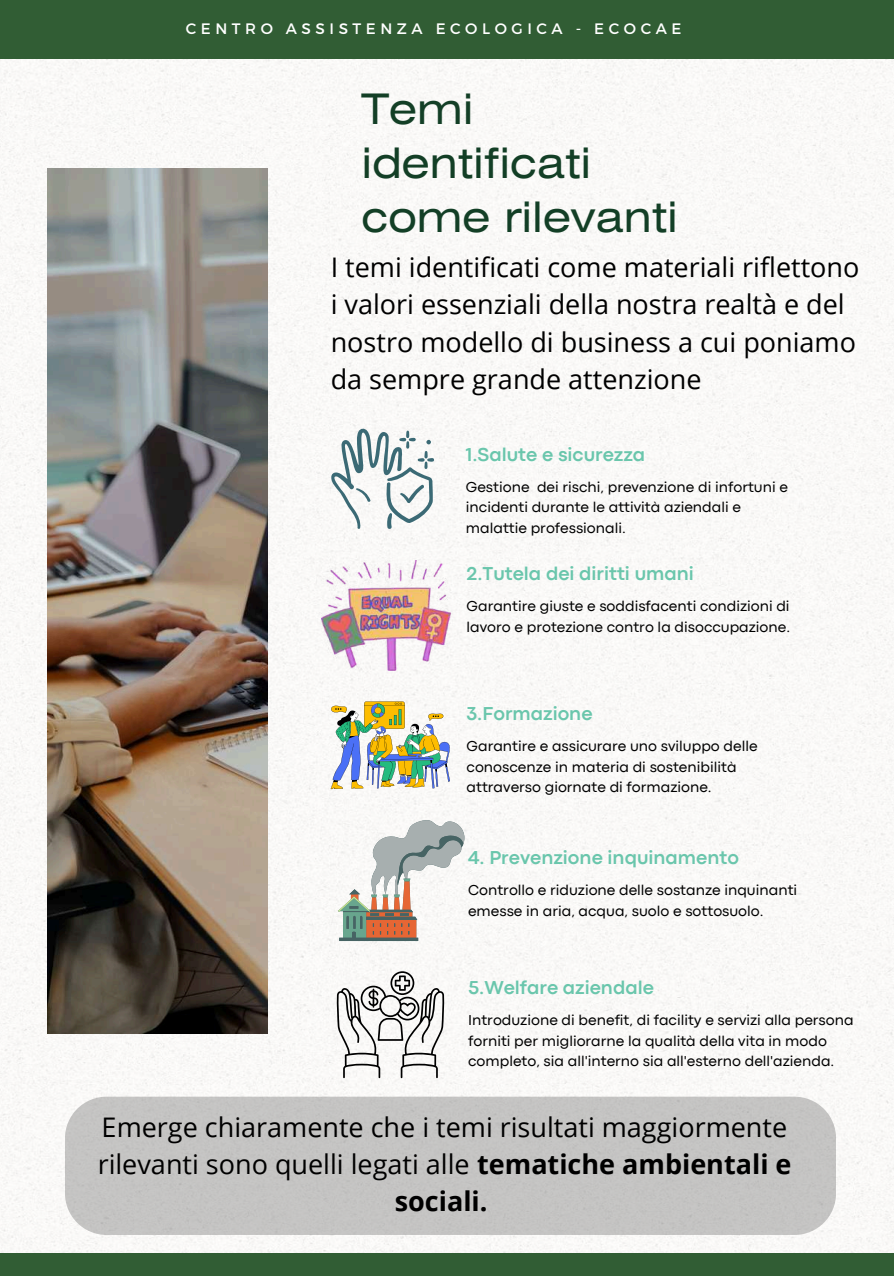
<style>
.page{position:relative;width:894px;height:1276px;background:#fff}
.page>*{position:absolute;margin:0;border:0;box-sizing:border-box;transform-origin:0 0}
.t1{font:42px/54px "Helios Ext";color:#133f26}
.t2{font:27px/37.2px "Open Sans";color:#000}
.t3{font:700 19.5px "Codec Pro";color:#6ac6ac}
.t4{font:15.15px "Montserrat";letter-spacing:.3em;color:#fff}
.t5{font:15px/20.2px "Codec Pro";color:#000}
.s1{font-weight:700}
</style>
<div class="page">
<img style="left:0;top:58px;width:893px;height:1195px">
<hr style="left:90px;top:847px;width:713px;height:1px;background:#fff">
<img style="left:48px;top:168px;width:219px;height:865px">
<div style="left:65px;top:1096px;width:770px;height:139px;background:#c5c4c2"></div>
<div style="left:0;top:1253px;width:893px;height:23px;background:#315d34"></div>
<svg style="left:330px;top:428px;width:104px;height:102px"></svg>
<img style="left:321px;top:560px;width:129px;height:110px">
<img style="left:330px;top:701px;width:120px;height:88px">
<svg style="left:336px;top:971px;width:108px;height:107px"></svg>
<svg style="left:338px;top:819px;width:128px;height:122px"></svg>
<div style="left:0;top:0;width:893px;height:58px;background:#315d34"></div>
<p class="t4" style="left:186px;top:19px;width:497px">CENTRO ASSISTENZA ECOLOGICA - ECOCAE</p>
<h1 class="t1" style="left:361px;top:86px;width:318px">Temi identificati come rilevanti</h1>
<h2 class="t2" style="left:330px;top:248px;width:530px">I temi identificati come materiali riflettono i valori essenziali della nostra realtà e del nostro modello di business a cui poniamo da sempre grande attenzione</h2>
<h3 class="t3" style="left:466px;top:447px;width:181px">1.Salute e sicurezza</h3>
<p class="t5" style="left:466px;top:478px;width:323px">Gestione dei rischi, prevenzione di infortuni e incidenti durante le attività aziendali e malattie professionali.</p>
<h3 class="t3" style="left:466px;top:566px;width:229px">2.Tutela dei diritti umani</h3>
<p class="t5" style="left:466px;top:597px;width:325px">Garantire giuste e soddisfacenti condizioni di lavoro e protezione contro la disoccupazione.</p>
<h3 class="t3" style="left:466px;top:706px;width:127px">3.Formazione</h3>
<p class="t5" style="left:466px;top:737px;width:292px">Garantire e assicurare uno sviluppo delle conoscenze in materia di sostenibilità attraverso giornate di formazione.</p>
<h3 class="t3" style="left:468px;top:850px;width:272px">4. Prevenzione inquinamento</h3>
<p class="t5" style="left:468px;top:881px;width:330px">Controllo e riduzione delle sostanze inquinanti emesse in aria, acqua, suolo e sottosuolo.</p>
<h3 class="t3" style="left:468px;top:980px;width:187px">5.Welfare aziendale</h3>
<p class="t5" style="left:468px;top:1011px;width:387px">Introduzione di benefit, di facility e servizi alla persona forniti per migliorarne la qualità della vita in modo completo, sia all'interno sia all'esterno dell'azienda.</p>
<h2 class="t2" style="left:98px;top:1107px;width:695px;text-align:center">Emerge chiaramente che i temi risultati maggiormente rilevanti sono quelli legati alle <span class="s1">tematiche ambientali e sociali.</span></h2>
</div>
